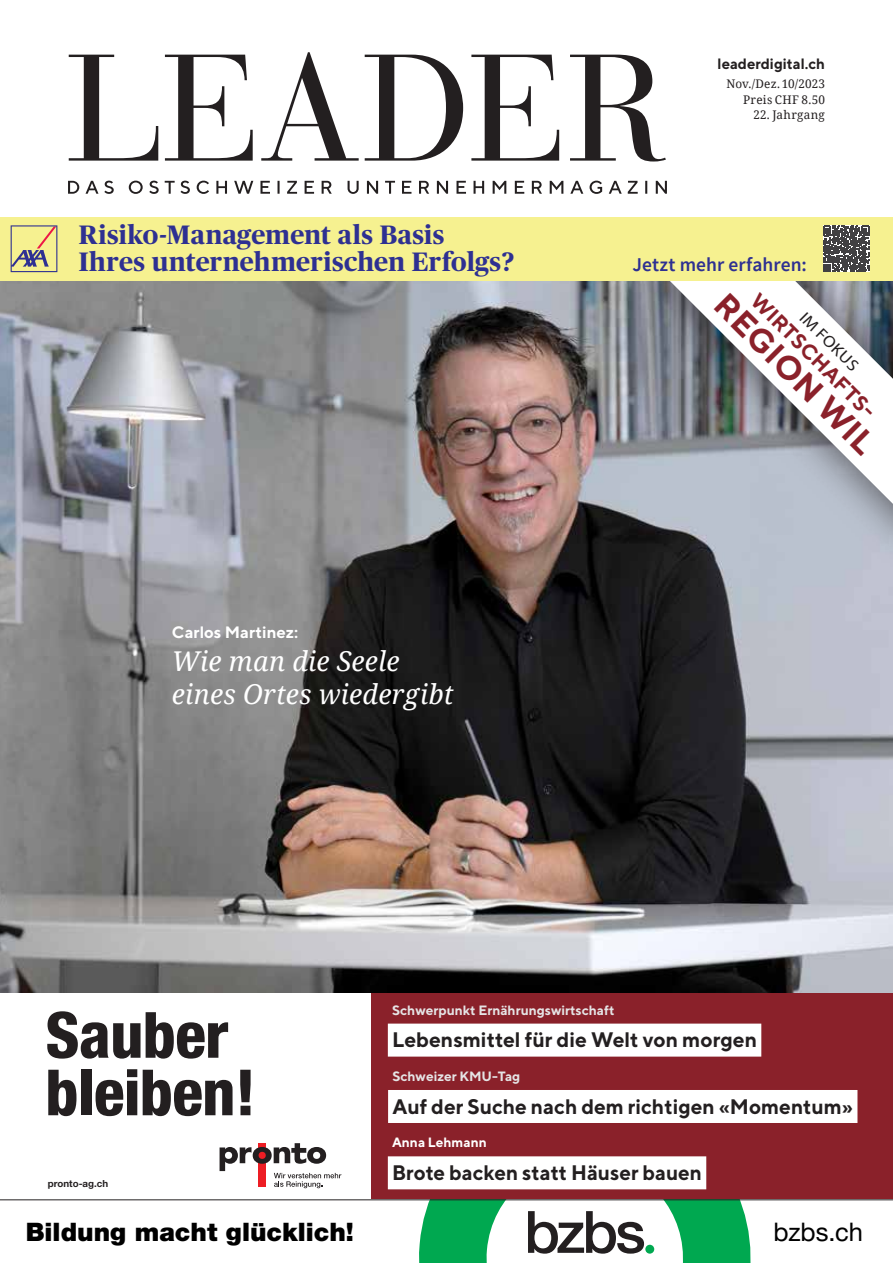
<style>
.page{position:relative;width:893px;height:1263px;background:#fff}
.page>*{position:absolute;margin:0;border:0;box-sizing:border-box;transform-origin:0 0}
.t1{font:800 condensed 63.75px/57.4px "Helvetica Neue LT Pro";letter-spacing:-.01em;color:#231f20}
.t2{font:700 33px "TT Norms";color:#8a212a}
.t3{font:italic 27.3px/33px "Noto Serif";letter-spacing:.01em;color:#fff}
.t4{font:700 26.7px/27.3px "Publico Headline";letter-spacing:.015em;color:#2e3092}
.t5{font:900 25.5px "Helvetica Neue LT Std";color:#000}
.t6{font:25.5px "Helvetica Neue LT Pro";color:#000}
.t7{font:700 21px "TT Norms";color:#231f20}
.t8{font:700 21px "TT Norms";color:#8a212a}
.t9{font:600 19.5px "Source Sans Pro";letter-spacing:.005em;color:#2e3092}
.t10{font:700 16.5px "TT Norms";color:#fff}
.t11{font:16.5px "Myriad Pro";color:#231f20;scale:1.09 1}
.t12{font:700 15px "TT Norms";color:#231f20}
.t13{font:700 13.5px "TT Norms";color:#e5e4e5}
.t14{font:700 13.5px "TT Norms";color:#fff}
.t15{font:11.85px/15.5px "Noto Serif";letter-spacing:.015em;color:#231f20;text-align:right}
.t16{font:700 9.75px "Helvetica Neue LT Pro";color:#231f20}
</style>
<div class="page">
<img style="left:0;top:281px;width:893px;height:711px">
<div style="left:623px;top:227px;width:270px;height:345px;background:#231f20;opacity:.75"></div>
<svg style="left:649px;top:281px;width:244px;height:223px"></svg>
<div style="left:371px;top:993px;width:522px;height:208px;background:#8a212a"></div>
<svg style="left:220px;top:1143px;width:121px;height:45px"></svg>
<div style="left:388px;top:1156px;width:318px;height:33px;background:#fff"></div>
<div style="left:388px;top:1090px;width:469px;height:33px;background:#fff"></div>
<div style="left:388px;top:1023px;width:373px;height:33px;background:#fff"></div>
<svg style="left:0;top:1200px;width:893px;height:63px"></svg>
<div style="left:0;top:217px;width:893px;height:64px;background:#f6f190"></div>
<svg style="left:11px;top:225px;width:46px;height:47px"></svg>
<svg style="left:823px;top:225px;width:47px;height:47px"></svg>
<svg style="left:823px;top:226px;width:46px;height:46px;background:#5f5e60"></svg>
<svg style="left:68px;top:181px;width:599px;height:13px"></svg>
<svg style="left:69px;top:52px;width:597px;height:110px"></svg>
<p class="t4" style="left:79px;top:219px;width:437px">Risiko-Management als Basis<br>Ihres unternehmerischen Erfolgs?</p>
<p class="t10" style="left:172px;top:621px;width:128px">Carlos Martinez:</p>
<h3 class="t3" style="left:172px;top:643px;width:283px">Wie man die Seele eines Ortes wiedergibt</h3>
<p class="t12" style="left:718px;top:54px;width:109px">leaderdigital.ch</p>
<p class="t15" style="left:726px;top:76px;width:100px">Nov./Dez. 10/2023<br>Preis CHF 8.50</p>
<p class="t15" style="left:753px;top:107px;width:73px">22. Jahrgang</p>
<p class="t9" style="left:632px;top:252px;width:176px">Jetzt mehr erfahren:</p>
<p class="t8" style="left:764px;top:287px;width:170px;rotate:45deg">WIRTSCHAFTS-</p>
<h2 class="t2" style="left:735px;top:284px;width:213px;rotate:45deg">REGION WIL</h2>
<p class="t11" style="left:809px;top:307px;width:71px;rotate:45deg">IM FOKUS</p>
<h1 class="t1" style="left:45px;top:1005px;width:212px">Sauber bleiben!</h1>
<p class="t16" style="left:48px;top:1177px;width:62px">pronto-ag.ch</p>
<p class="t13" style="left:392px;top:1001px;width:224px">Schwerpunkt Ernährungswirtschaft</p>
<p class="t7" style="left:392px;top:1027px;width:366px">Lebensmittel für die Welt von morgen</p>
<p class="t13" style="left:392px;top:1068px;width:129px">Schweizer KMU-Tag</p>
<p class="t7" style="left:392px;top:1093px;width:462px">Auf der Suche nach dem richtigen «Momentum»</p>
<p class="t14" style="left:392px;top:1134px;width:96px">Anna Lehmann</p>
<p class="t7" style="left:392px;top:1159px;width:311px">Brote backen statt Häuser bauen</p>
<p class="t5" style="left:26px;top:1216px;width:330px">Bildung macht glücklich!</p>
<p class="t6" style="left:774px;top:1216px;width:91px">bzbs.ch</p>
</div>
